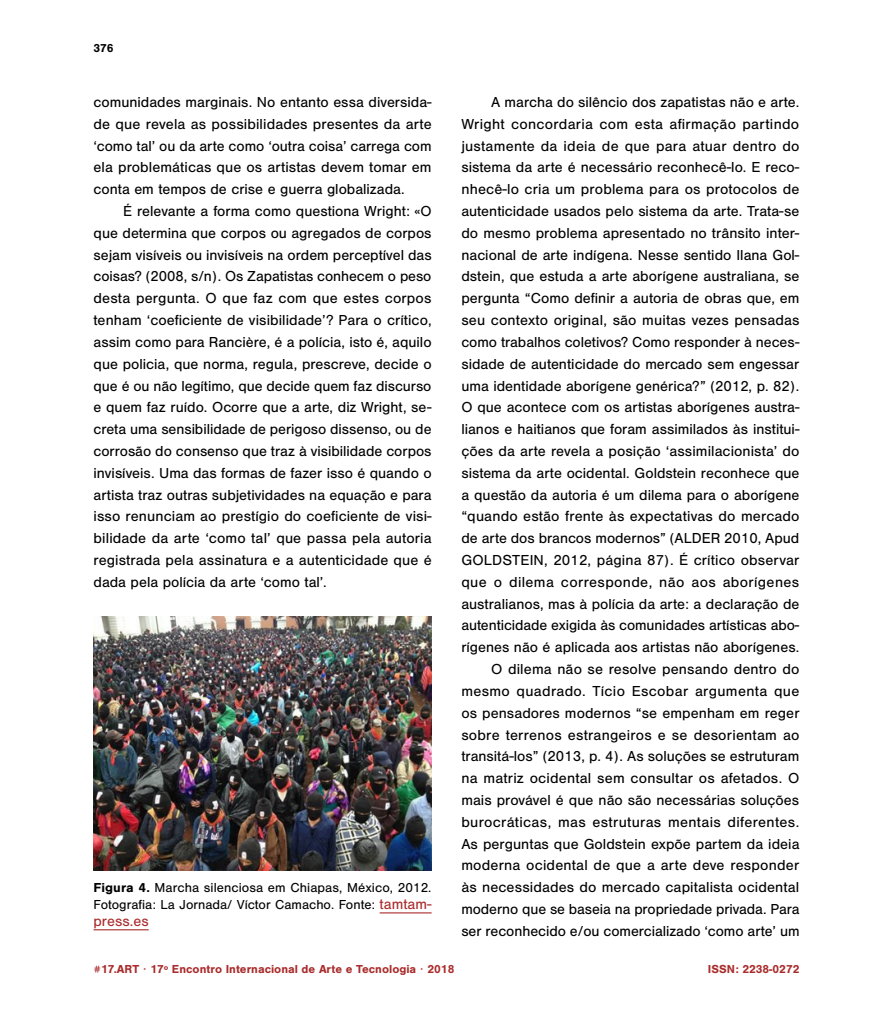
<style>
.page{position:relative;width:893px;height:1021px;background:#fff}
.page>*{position:absolute;margin:0;border:0;box-sizing:border-box;transform-origin:0 0}
.t1{font:15px/21.8px "Nimbus San";color:#000;text-align:justify}
.t2{font:15px "Nimbus San";color:#aa2b2b}
.t3{font:13.5px/16.8px "Nimbus San";letter-spacing:.005em;color:#000}
.t4{font:700 12px "Nimbus San";color:#aa2b2b}
.t5{font:700 12px "Nimbus San";color:#000}
.s1{font-weight:700}
.s2{font-size:15px;color:#aa2b2b}
</style>
<div class="page">
<hr style="left:380px;top:912px;width:52px;height:1px;background:#aa2b2b">
<hr style="left:94px;top:929px;width:55px;height:1px;background:#aa2b2b">
<img style="left:94px;top:617px;width:338px;height:253px">
<p class="t5" style="left:94px;top:42px;width:22px">376</p>
<p class="t1" style="left:94px;top:91px;width:340px">comunidades marginais. No entanto essa diversida&shy;de que revela as possibilidades presentes da arte ‘como tal’ ou da arte como ‘outra coisa’ carrega com ela problemáticas que os artistas devem tomar em conta em tempos de crise e guerra globalizada.</p>
<p class="t1" style="left:94px;top:200px;width:340px;text-indent:30px">É relevante a forma como questiona Wright: «O que determina que corpos ou agregados de corpos sejam visíveis ou invisíveis na ordem perceptível das coisas? (2008, s/n). Os Zapatistas conhecem o peso desta pergunta. O que faz com que estes corpos tenham ‘coeficiente de visibilidade’? Para o crítico, assim como para Rancière, é a polícia, isto é, aquilo que policia, que norma, regula, prescreve, decide o que é ou não legítimo, que decide quem faz discurso e quem faz ruído. Ocorre que a arte, diz Wright, se&shy;creta uma sensibilidade de perigoso dissenso, ou de corrosão do consenso que traz à visibilidade corpos invisíveis. Uma das formas de fazer isso é quando o artista traz outras subjetividades na equação e para isso renunciam ao prestígio do coeficiente de visi&shy;bilidade da arte ‘como tal’ que passa pela autoria registrada pela assinatura e a autenticidade que é dada pela polícia da arte ‘como tal’.</p>
<p class="t3" style="left:94px;top:879px;width:340px"><span class="s1">Figura 4.</span> Marcha silenciosa em Chiapas, México, 2012.<br>Fotografia: La Jornada/ Víctor Camacho. Fonte: <span class="s2">tamtam-</span></p>
<p class="t2" style="left:94px;top:912px;width:57px">press.es</p>
<p class="t1" style="left:461px;top:91px;width:340px;text-align:right">A marcha do silêncio dos zapatistas não e arte.<br>Wright concordaria com esta afirmação partindo justamente da ideia de que para atuar dentro do sistema da arte é necessário reconhecê-lo. E reco&shy;nhecê-lo cria um problema para os protocolos de autenticidade usados pelo sistema da arte. Trata-se do mesmo problema apresentado no trânsito inter&shy;nacional de arte indígena. Nesse sentido Ilana Gol&shy;dstein, que estuda a arte aborígene australiana, se pergunta “Como definir a autoria de obras que, em seu contexto original, são muitas vezes pensadas como trabalhos coletivos? Como responder à neces&shy;sidade de autenticidade do mercado sem engessar uma identidade aborígene genérica?” (2012, p. 82).<br>O que acontece com os artistas aborígenes austra&shy;lianos e haitianos que foram assimilados às institui&shy;ções da arte revela a posição ‘assimilacionista’ do sistema da arte ocidental. Goldstein reconhece que a questão da autoria é um dilema para o aborígene “quando estão frente às expectativas do mercado de arte dos brancos modernos” (ALDER 2010, Apud GOLDSTEIN, 2012, página 87). É crítico observar que o dilema corresponde, não aos aborígenes australianos, mas à polícia da arte: a declaração de autenticidade exigida às comunidades artísticas abo&shy;rígenes não é aplicada aos artistas não aborígenes.<br>O dilema não se resolve pensando dentro do mesmo quadrado. Tício Escobar argumenta que os pensadores modernos “se empenham em reger sobre terrenos estrangeiros e se desorientam ao transitá-los” (2013, p. 4). As soluções se estruturam na matriz ocidental sem consultar os afetados. O mais provável é que não são necessárias soluções burocráticas, mas estruturas mentais diferentes.<br>As perguntas que Goldstein expõe partem da ideia moderna ocidental de que a arte deve responder às necessidades do mercado capitalista ocidental moderno que se baseia na propriedade privada. Para ser reconhecido e/ou comercializado ‘como arte’ um</p>
<p class="t4" style="left:94px;top:962px;width:362px">#17.ART <sup>•</sup> 17º Encontro Internacional de Arte e Tecnologia <sup>•</sup> 2018</p>
<p class="t4" style="left:708px;top:962px;width:93px">ISSN: 2238-0272</p>
</div>
